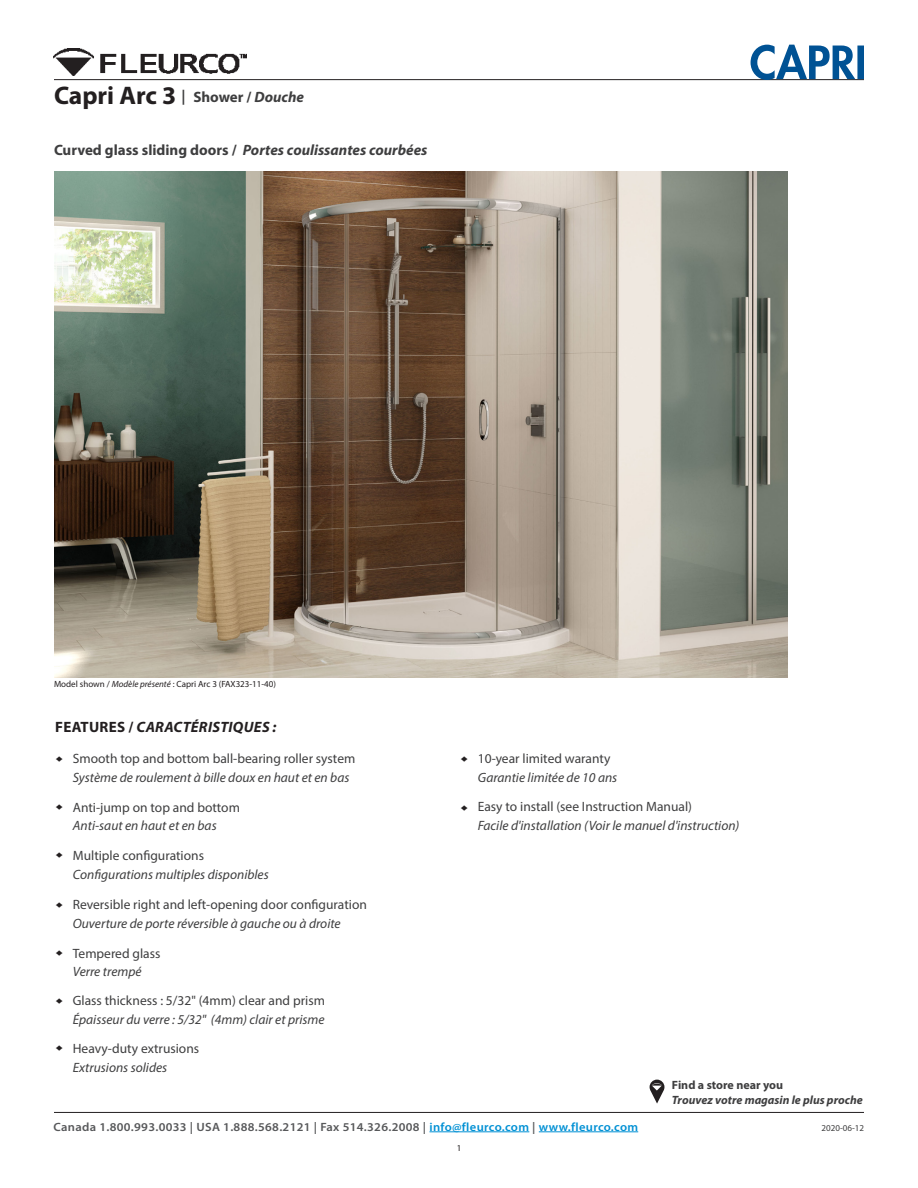
<style>
.page{position:relative;width:918px;height:1188px;background:#fff}
.page>*{position:absolute;margin:0;border:0;box-sizing:border-box;transform-origin:0 0}
.t1{font:700 25.5px "Myriad Pro";letter-spacing:-.005em;color:#231f20}
.t2{font:italic 700 15px "Myriad Pro";color:#3e3e3f}
.t3{font:italic 700 15px "Myriad Pro";letter-spacing:.02em;color:#231f20}
.t4{font:italic 13.5px "Myriad Pro";color:#3e3e3f}
.t5{font:13.5px "Myriad Pro";color:#3e3e3f}
.t6{font:600 12px "Myriad Pro";letter-spacing:.025em;color:#57585a;scale:1.05 1}
.t7{font:italic 700 12px "Myriad Pro";color:#3e3e3f}
.t8{font:700 12px "Myriad Pro";color:#3e3e3f}
.t9{font:10.8px "Arial";color:#231f20;scale:1.11 1}
.t10{font:9px "Myriad Pro";color:#231f20}
.t11{font:9px "Myriad Pro";color:#3e3e3f}
.s1{font-style:italic;font-size:15px;color:#3e3e3f}
.s2{font-size:15px;color:#3e3e3f}
.s3{font-style:normal}
.s4{font-style:italic}
.s5{color:#0090d4}
</style>
<div class="page">
<hr style="left:54px;top:1112px;width:810px;height:1px;background:#231f20">
<hr style="left:429px;top:1132px;width:100px;height:1px;background:#0090d4">
<hr style="left:539px;top:1132px;width:99px;height:1px;background:#0090d4">
<svg style="left:650px;top:1080px;width:14px;height:24px"></svg>
<img style="left:53px;top:49px;width:194px;height:26px">
<hr style="left:54px;top:79px;width:810px;height:1px;background:#231f20">
<img style="left:55px;top:171px;width:732px;height:506px">
<svg style="left:751px;top:45px;width:113px;height:35px"></svg>
<h1 class="t1" style="left:54px;top:79px;width:252px">Capri Arc 3 <span class="s1">|</span> <span class="s2">Shower /</span> <span class="s1">Douche</span></h1>
<p class="t2" style="left:54px;top:140px;width:375px"><span class="s3">Curved glass sliding doors /</span> Portes coulissantes courbées</p>
<p class="t10" style="left:54px;top:678px;width:224px">Model shown / <span class="s4">Modèle présenté</span> : Capri Arc 3 (FAX323-11-40)</p>
<p class="t3" style="left:55px;top:717px;width:223px"><span class="s3">FEATURES /</span> CARACTÉRISTIQUES :</p>
<p class="t5" style="left:73px;top:750px;width:284px">Smooth top and bottom ball-bearing roller system</p>
<p class="t4" style="left:73px;top:769px;width:278px">Système de roulement à bille doux en haut et en bas</p>
<p class="t9" style="left:67px;top:756px;width:7px;rotate:90deg">♦</p>
<p class="t9" style="left:67px;top:804px;width:7px;rotate:90deg">♦</p>
<p class="t5" style="left:73px;top:799px;width:169px">Anti-jump on top and bottom</p>
<p class="t4" style="left:73px;top:818px;width:145px">Anti-saut en haut et en bas</p>
<p class="t9" style="left:67px;top:852px;width:7px;rotate:90deg">♦</p>
<p class="t5" style="left:73px;top:848px;width:133px">Multiple configurations</p>
<p class="t4" style="left:73px;top:866px;width:197px">Configurations multiples disponibles</p>
<p class="t9" style="left:67px;top:902px;width:7px;rotate:90deg">♦</p>
<p class="t5" style="left:73px;top:896px;width:296px">Reversible right and left-opening door configuration</p>
<p class="t4" style="left:73px;top:915px;width:270px">Ouverture de porte réversible à gauche ou à droite</p>
<p class="t9" style="left:67px;top:950px;width:7px;rotate:90deg">♦</p>
<p class="t5" style="left:73px;top:945px;width:89px">Tempered glass</p>
<p class="t4" style="left:73px;top:964px;width:70px">Verre trempé</p>
<p class="t9" style="left:67px;top:998px;width:7px;rotate:90deg">♦</p>
<p class="t5" style="left:73px;top:993px;width:254px">Glass thickness : 5/32" (4mm) clear and prism</p>
<p class="t4" style="left:73px;top:1011px;width:253px">Épaisseur du verre : 5/32" (4mm) clair et prisme</p>
<p class="t9" style="left:67px;top:1045px;width:7px;rotate:90deg">♦</p>
<p class="t5" style="left:73px;top:1040px;width:128px">Heavy-duty extrusions</p>
<p class="t4" style="left:73px;top:1059px;width:96px">Extrusions solides</p>
<p class="t9" style="left:472px;top:756px;width:7px;rotate:90deg">♦</p>
<p class="t9" style="left:472px;top:805px;width:7px;rotate:90deg">♦</p>
<p class="t5" style="left:478px;top:750px;width:134px">10-year limited waranty</p>
<p class="t4" style="left:478px;top:769px;width:141px">Garantie limitée de 10 ans</p>
<p class="t5" style="left:478px;top:799px;width:216px">Easy to install (see Instruction Manual)</p>
<p class="t4" style="left:478px;top:817px;width:263px">Facile d'installation (Voir le manuel d'instruction)</p>
<p class="t8" style="left:672px;top:1078px;width:113px">Find a store near you</p>
<p class="t7" style="left:672px;top:1092px;width:192px">Trouvez votre magasin le plus proche</p>
<p class="t6" style="left:54px;top:1119px;width:558px">Canada 1.800.993.0033 | USA 1.888.568.2121 | Fax 514.326.2008 | <span class="s5">info@fleurco.com</span> | <span class="s5">www.fleurco.com</span></p>
<p class="t11" style="left:822px;top:1122px;width:44px">2020-06-12</p>
<p class="t10" style="left:457px;top:1142px;width:6px">1</p>
</div>
